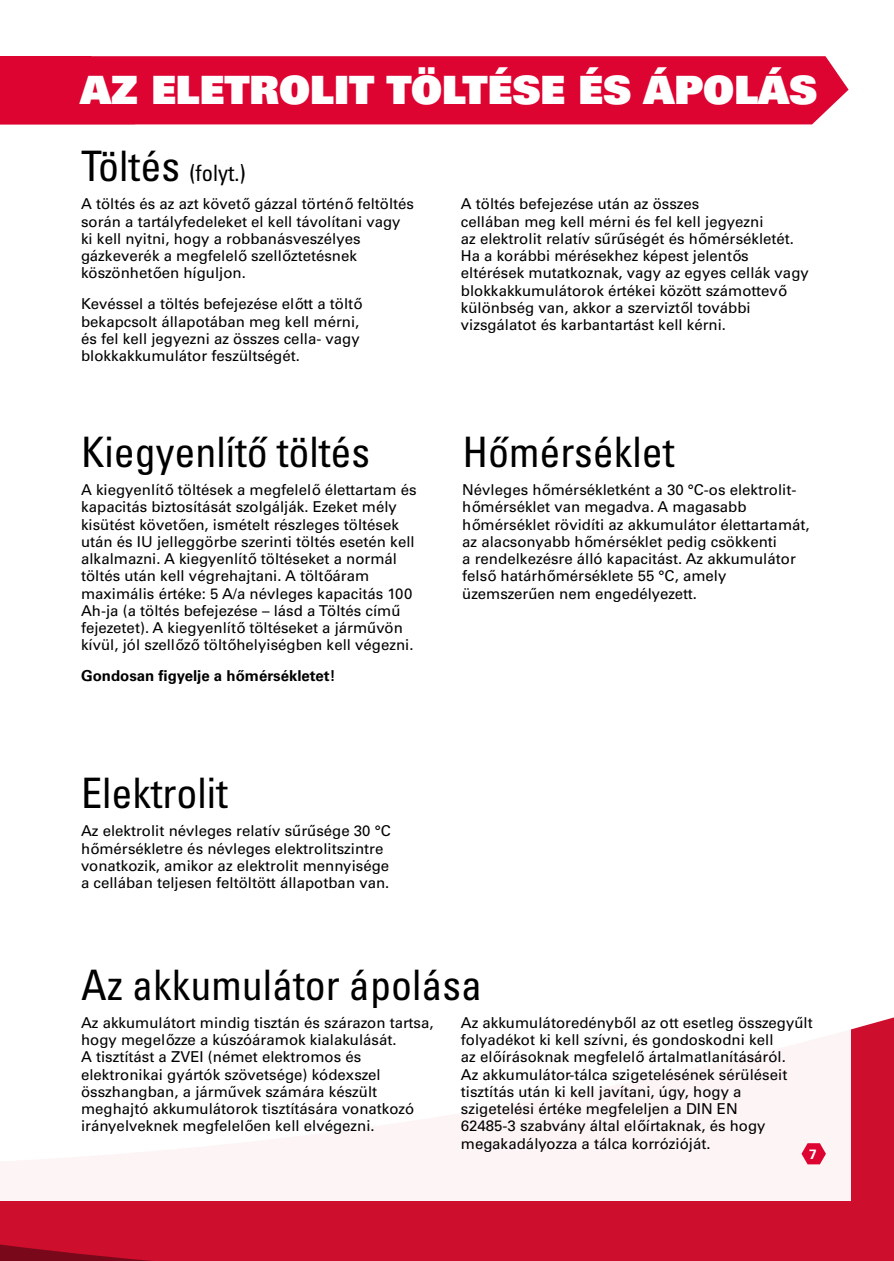
<style>
.page{position:relative;width:894px;height:1261px;background:#fff}
.page>*{position:absolute;margin:0;border:0;box-sizing:border-box;transform-origin:0 0}
.t1{font:condensed 42px "Univers LT Pro";color:#000}
.t2{font:39px "Univers LT Pro 85 X Black";color:#fff}
.t3{font:condensed 22.5px "Univers LT Pro";color:#000}
.t4{font:15px/17.2px "Univers LT Pro 55 Roman";color:#000}
.t5{font:700 15px "Univers LT Pro 65";color:#000}
.t6{font:700 13.5px "Univers LT Pro 65";color:#fff}
.s1{font-size:42px}
</style>
<div class="page">
<div style="left:0;top:1017px;width:893px;height:243px;background:#ce0e2d"></div>
<div style="left:0;top:911px;width:850px;height:289px;background:#fff"></div>
<svg style="left:801px;top:1143px;width:24px;height:21px"></svg>
<div style="left:135px;top:56px;width:713px;height:68px;background:#dd0432"></div>
<div style="left:0;top:56px;width:135px;height:68px;background:#dd0432"></div>
<h2 class="t2" style="left:80px;top:65px;width:738px">AZ ELETROLIT TÖLTÉSE ÉS ÁPOLÁS</h2>
<h3 class="t3" style="left:81px;top:159px;width:166px"><span class="s1">Töltés</span> (folyt.)</h3>
<p class="t4" style="left:81px;top:195px;width:334px">A töltés és az azt követő gázzal történő feltöltés során a tartályfedeleket el kell távolítani vagy ki kell nyitni, hogy a robbanásveszélyes gázkeverék a megfelelő szellőztetésnek köszönhetően híguljon.</p>
<p class="t4" style="left:81px;top:295px;width:283px">Kevéssel a töltés befejezése előtt a töltő bekapcsolt állapotában meg kell mérni, és fel kell jegyezni az összes cella- vagy blokkakkumulátor feszültségét.</p>
<h1 class="t1" style="left:81px;top:425px;width:290px">Kiegyenlítő töltés</h1>
<p class="t4" style="left:81px;top:480px;width:337px">A kiegyenlítő töltések a megfelelő élettartam és kapacitás biztosítását szolgálják. Ezeket mély kisütést követően, ismételt részleges töltések után és IU jelleggörbe szerinti töltés esetén kell alkalmazni. A kiegyenlítő töltéseket a normál töltés után kell végrehajtani. A töltőáram maximális értéke: 5 A/a névleges kapacitás 100<br>Ah-ja (a töltés befejezése – lásd a Töltés című fejezetet). A kiegyenlítő töltéseket a járművön kívül, jól szellőző töltőhelyiségben kell végezni.</p>
<p class="t5" style="left:81px;top:667px;width:256px">Gondosan figyelje a hőmérsékletet!</p>
<h1 class="t1" style="left:81px;top:766px;width:148px">Elektrolit</h1>
<p class="t4" style="left:81px;top:821px;width:311px">Az elektrolit névleges relatív sűrűsége 30 °C hőmérsékletre és névleges elektrolitszintre vonatkozik, amikor az elektrolit mennyisége a cellában teljesen feltöltött állapotban van.</p>
<p class="t4" style="left:460px;top:195px;width:349px">A töltés befejezése után az összes<br>cellában meg kell mérni és fel kell jegyezni<br>az elektrolit relatív sűrűségét és hőmérsékletét.<br>Ha a korábbi mérésekhez képest jelentős eltérések mutatkoznak, vagy az egyes cellák vagy blokkakkumulátorok értékei között számottevő különbség van, akkor a szerviztől további vizsgálatot és karbantartást kell kérni.</p>
<h1 class="t1" style="left:462px;top:425px;width:213px">Hőmérséklet</h1>
<p class="t4" style="left:462px;top:480px;width:349px">Névleges hőmérsékletként a 30 °C-os elektrolit&shy;hőmérséklet van megadva. A magasabb hőmérséklet rövidíti az akkumulátor élettartamát, az alacsonyabb hőmérséklet pedig csökkenti<br>a rendelkezésre álló kapacitást. Az akkumulátor felső határhőmérséklete 55 °C, amely üzemszerűen nem engedélyezett.</p>
<h1 class="t1" style="left:81px;top:958px;width:402px">Az akkumulátor ápolása</h1>
<p class="t4" style="left:81px;top:1013px;width:354px">Az akkumulátort mindig tisztán és szárazon tartsa, hogy megelőzze a kúszóáramok kialakulását.<br>A tisztítást a ZVEI (német elektromos és elektronikai gyártók szövetsége) kódexszel összhangban, a járművek számára készült meghajtó akkumulátorok tisztítására vonatkozó irányelveknek megfelelően kell elvégezni.</p>
<p class="t4" style="left:460px;top:1013px;width:353px">Az akkumulátoredényből az ott esetleg összegyűlt folyadékot ki kell szívni, és gondoskodni kell<br>az előírásoknak megfelelő ártalmatlanításáról.<br>Az akkumulátor-tálca szigetelésének sérüléseit tisztítás után ki kell javítani, úgy, hogy a szigetelési értéke megfeleljen a DIN EN<br>62485-3 szabvány által előírtaknak, és hogy megakadályozza a tálca korrózióját.</p>
<p class="t6" style="left:808px;top:1145px;width:9px">7</p>
</div>
